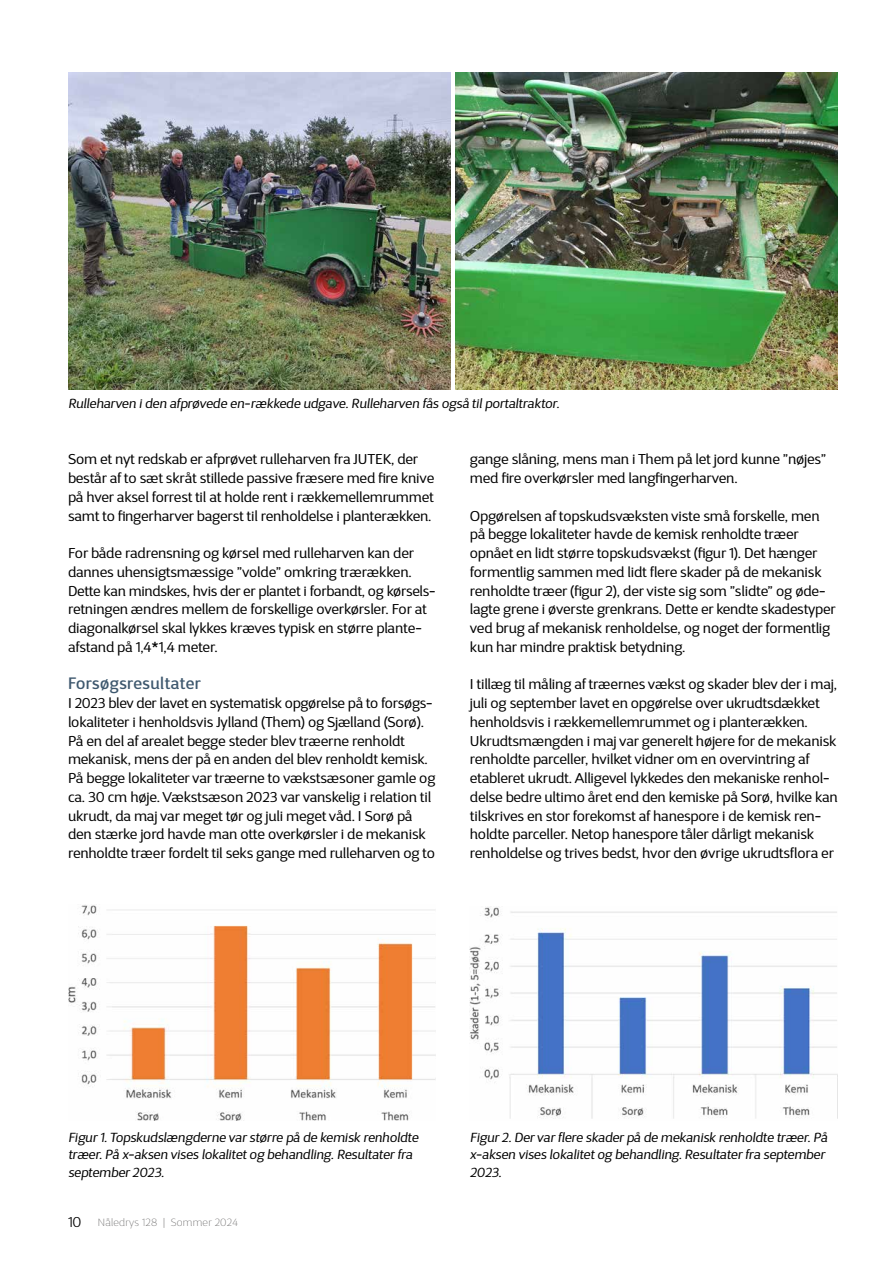
<style>
.page{position:relative;width:893px;height:1263px;background:#fff}
.page>*{position:absolute;margin:0;border:0;box-sizing:border-box;transform-origin:0 0}
.t1{font:500 16.5px "D Sari";letter-spacing:.025em;color:#3e586e}
.t2{font:14.25px/18.8px "D Sari";letter-spacing:-.01em;color:#000}
.t3{font:italic 13.2px/17.7px "D Sari";letter-spacing:-.01em;color:#000}
.t4{font:100 10.5px "D Sari";letter-spacing:.025em;color:#706f6f}
.s1{font-weight:300;font-size:14.25px;color:#000}
</style>
<div class="page">
<img style="left:68px;top:72px;width:383px;height:317px">
<img style="left:455px;top:72px;width:383px;height:317px">
<img style="left:68px;top:905px;width:368px;height:216px">
<img style="left:470px;top:907px;width:368px;height:212px">
<p class="t3" style="left:68px;top:394px;width:493px">Rulleharven i den afprøvede en-rækkede udgave. Rulleharven fås også til portaltraktor.</p>
<p class="t2" style="left:68px;top:450px;width:368px">Som et nyt redskab er afprøvet rulleharven fra JUTEK, der består af to sæt skråt stillede passive fræsere med fire knive på hver aksel forrest til at holde rent i rækkemellemrummet samt to fingerharver bagerst til renholdelse i planterækken.</p>
<p class="t2" style="left:68px;top:544px;width:369px">For både radrensning og kørsel med rulleharven kan der dannes uhensigtsmæssige ”volde” omkring trærækken.<br>Dette kan mindskes, hvis der er plantet i forbandt, og kørsels&shy;retningen ændres mellem de forskellige overkørsler. For at diagonalkørsel skal lykkes kræves typisk en større plante&shy;afstand på 1,4*1,4 meter.</p>
<p class="t1" style="left:68px;top:673px;width:134px">Forsøgsresultater</p>
<p class="t2" style="left:68px;top:694px;width:369px">I 2023 blev der lavet en systematisk opgørelse på to forsøgs&shy;lokaliteter i henholdsvis Jylland (Them) og Sjælland (Sorø).<br>På en del af arealet begge steder blev træerne renholdt mekanisk, mens der på en anden del blev renholdt kemisk.<br>På begge lokaliteter var træerne to vækstsæsoner gamle og ca. 30 cm høje. Vækstsæson 2023 var vanskelig i relation til ukrudt, da maj var meget tør og juli meget våd. I Sorø på den stærke jord havde man otte overkørsler i de mekanisk renholdte træer fordelt til seks gange med rulleharven og to</p>
<p class="t2" style="left:470px;top:450px;width:358px">gange slåning, mens man i Them på let jord kunne ”nøjes” med fire overkørsler med langfingerharven.</p>
<p class="t2" style="left:470px;top:506px;width:367px">Opgørelsen af topskudsvæksten viste små forskelle, men på begge lokaliteter havde de kemisk renholdte træer opnået en lidt større topskudsvækst (figur 1). Det hænger formentlig sammen med lidt flere skader på de mekanisk renholdte træer (figur 2), der viste sig som ”slidte” og øde&shy;lagte grene i øverste grenkrans. Dette er kendte skadestyper ved brug af mekanisk renholdelse, og noget der formentlig kun har mindre praktisk betydning.</p>
<p class="t2" style="left:470px;top:675px;width:369px">I tillæg til måling af træernes vækst og skader blev der i maj, juli og september lavet en opgørelse over ukrudtsdækket henholdsvis i rækkemellemrummet og i planterækken.<br>Ukrudtsmængden i maj var generelt højere for de mekanisk renholdte parceller, hvilket vidner om en overvintring af etableret ukrudt. Alligevel lykkedes den mekaniske renhol&shy;delse bedre ultimo året end den kemiske på Sorø, hvilke kan tilskrives en stor forekomst af hanespore i de kemisk ren&shy;holdte parceller. Netop hanespore tåler dårligt mekanisk renholdelse og trives bedst, hvor den øvrige ukrudtsflora er</p>
<p class="t3" style="left:68px;top:1128px;width:352px">Figur 1. Topskudslængderne var større på de kemisk renholdte træer. På x-aksen vises lokalitet og behandling. Resultater fra september 2023.</p>
<p class="t3" style="left:470px;top:1128px;width:359px">Figur 2. Der var flere skader på de mekanisk renholdte træer. På x-aksen vises lokalitet og behandling. Resultater fra september<br>2023.</p>
<p class="t4" style="left:68px;top:1216px;width:171px"><span class="s1">10</span> Nåledrys 128 | Sommer 2024</p>
</div>
